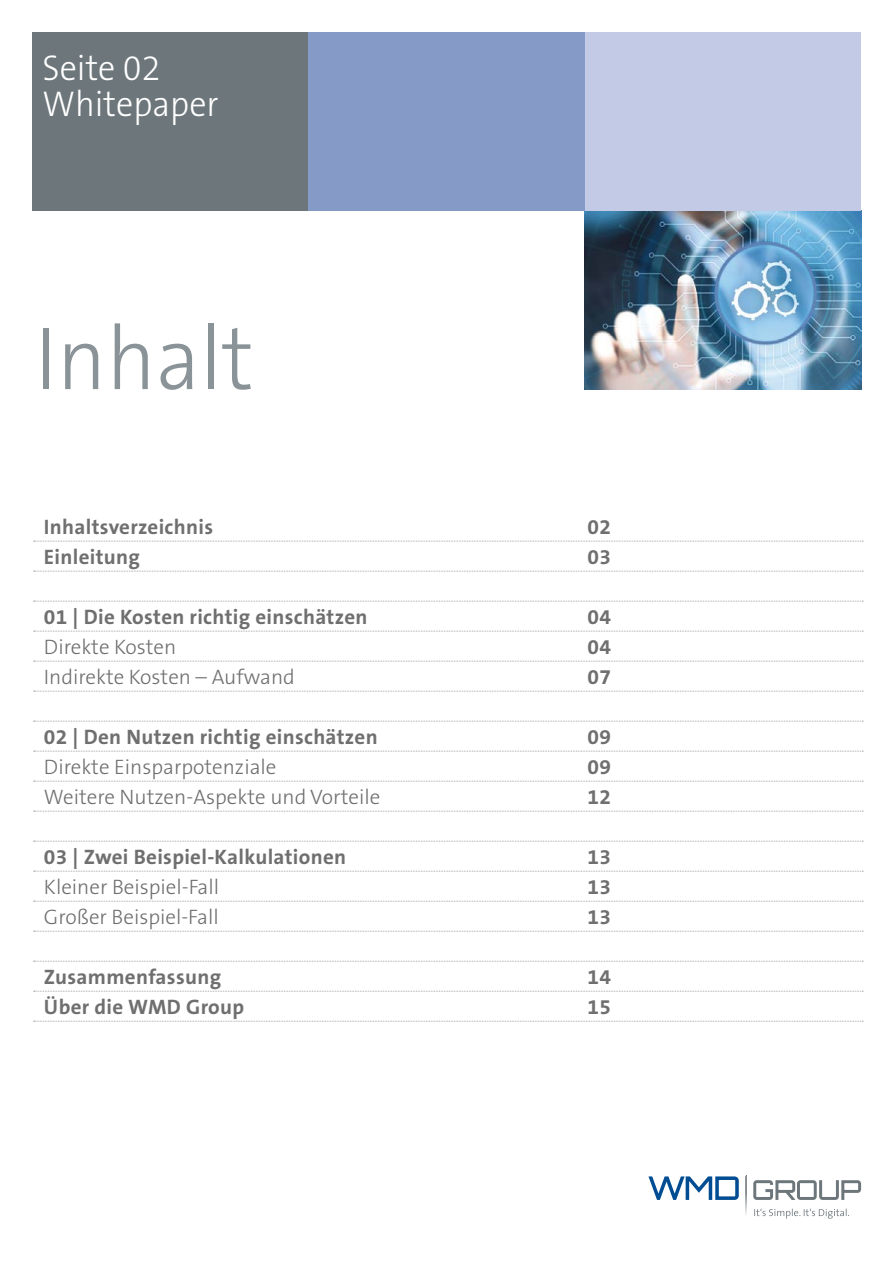
<style>
.page{position:relative;width:893px;height:1263px;background:#fff}
.page>*{position:absolute;margin:0;border:0;box-sizing:border-box;transform-origin:0 0}
.t1{font:300 90px "The Sans B W3";color:#8a9397;scale:.95 1}
.t2{font:300 36px/36px "The Sans B W3";color:#fff;scale:.95 1}
.t3{font:700 21px "The Sans B W7";letter-spacing:.015em;color:#706f6f}
.t4{font:300 21px "The Sans B W3";color:#706f6f}
</style>
<div class="page">
<img style="left:585px;top:210px;width:276px;height:179px">
<svg style="left:34px;top:541px;width:829px;height:1px"></svg>
<svg style="left:34px;top:571px;width:829px;height:1px"></svg>
<svg style="left:34px;top:601px;width:829px;height:1px"></svg>
<svg style="left:34px;top:631px;width:829px;height:1px"></svg>
<svg style="left:34px;top:661px;width:829px;height:1px"></svg>
<svg style="left:34px;top:691px;width:829px;height:1px"></svg>
<svg style="left:34px;top:721px;width:829px;height:1px"></svg>
<svg style="left:34px;top:751px;width:829px;height:1px"></svg>
<svg style="left:34px;top:781px;width:829px;height:1px"></svg>
<svg style="left:34px;top:811px;width:829px;height:1px"></svg>
<svg style="left:34px;top:841px;width:829px;height:1px"></svg>
<svg style="left:34px;top:871px;width:829px;height:1px"></svg>
<svg style="left:34px;top:901px;width:829px;height:1px"></svg>
<svg style="left:34px;top:931px;width:829px;height:1px"></svg>
<svg style="left:34px;top:961px;width:829px;height:1px"></svg>
<svg style="left:34px;top:991px;width:829px;height:1px"></svg>
<svg style="left:34px;top:1021px;width:829px;height:1px"></svg>
<div style="left:32px;top:32px;width:276px;height:178px;background:#6d767a"></div>
<svg style="left:754px;top:1208px;width:95px;height:11px"></svg>
<svg style="left:648px;top:1176px;width:91px;height:24px"></svg>
<svg style="left:753px;top:1180px;width:108px;height:20px"></svg>
<svg style="left:745px;top:1176px;width:2px;height:39px"></svg>
<div style="left:585px;top:32px;width:276px;height:178px;background:#c3cae5"></div>
<div style="left:308px;top:32px;width:277px;height:178px;background:#869ac8"></div>
<h2 class="t2" style="left:43px;top:50px;width:187px">Seite 02<br>Whitepaper</h2>
<h1 class="t1" style="left:35px;top:301px;width:232px">Inhalt</h1>
<p class="t3" style="left:44px;top:514px;width:171px">Inhaltsverzeichnis</p>
<p class="t3" style="left:588px;top:514px;width:25px">02</p>
<p class="t3" style="left:44px;top:544px;width:98px">Einleitung</p>
<p class="t3" style="left:588px;top:544px;width:25px">03</p>
<p class="t3" style="left:44px;top:604px;width:325px">01 | Die Kosten richtig einschätzen</p>
<p class="t3" style="left:588px;top:604px;width:25px">04</p>
<p class="t4" style="left:44px;top:634px;width:134px">Direkte Kosten</p>
<p class="t3" style="left:588px;top:634px;width:25px">04</p>
<p class="t4" style="left:44px;top:664px;width:252px">Indirekte Kosten – Aufwand</p>
<p class="t3" style="left:588px;top:664px;width:25px">07</p>
<p class="t3" style="left:44px;top:724px;width:335px">02 | Den Nutzen richtig einschätzen</p>
<p class="t3" style="left:588px;top:724px;width:25px">09</p>
<p class="t4" style="left:44px;top:754px;width:234px">Direkte Einsparpotenziale</p>
<p class="t3" style="left:588px;top:754px;width:25px">09</p>
<p class="t4" style="left:44px;top:784px;width:338px">Weitere Nutzen-Aspekte und Vorteile</p>
<p class="t3" style="left:588px;top:784px;width:25px">12</p>
<p class="t3" style="left:44px;top:844px;width:304px">03 | Zwei Beispiel-Kalkulationen</p>
<p class="t3" style="left:588px;top:844px;width:25px">13</p>
<p class="t4" style="left:44px;top:874px;width:177px">Kleiner Beispiel-Fall</p>
<p class="t3" style="left:588px;top:874px;width:25px">13</p>
<p class="t4" style="left:44px;top:904px;width:176px">Großer Beispiel-Fall</p>
<p class="t3" style="left:588px;top:904px;width:25px">13</p>
<p class="t3" style="left:44px;top:964px;width:179px">Zusammenfassung</p>
<p class="t3" style="left:588px;top:964px;width:25px">14</p>
<p class="t3" style="left:44px;top:994px;width:202px">Über die WMD Group</p>
<p class="t3" style="left:588px;top:994px;width:25px">15</p>
</div>
